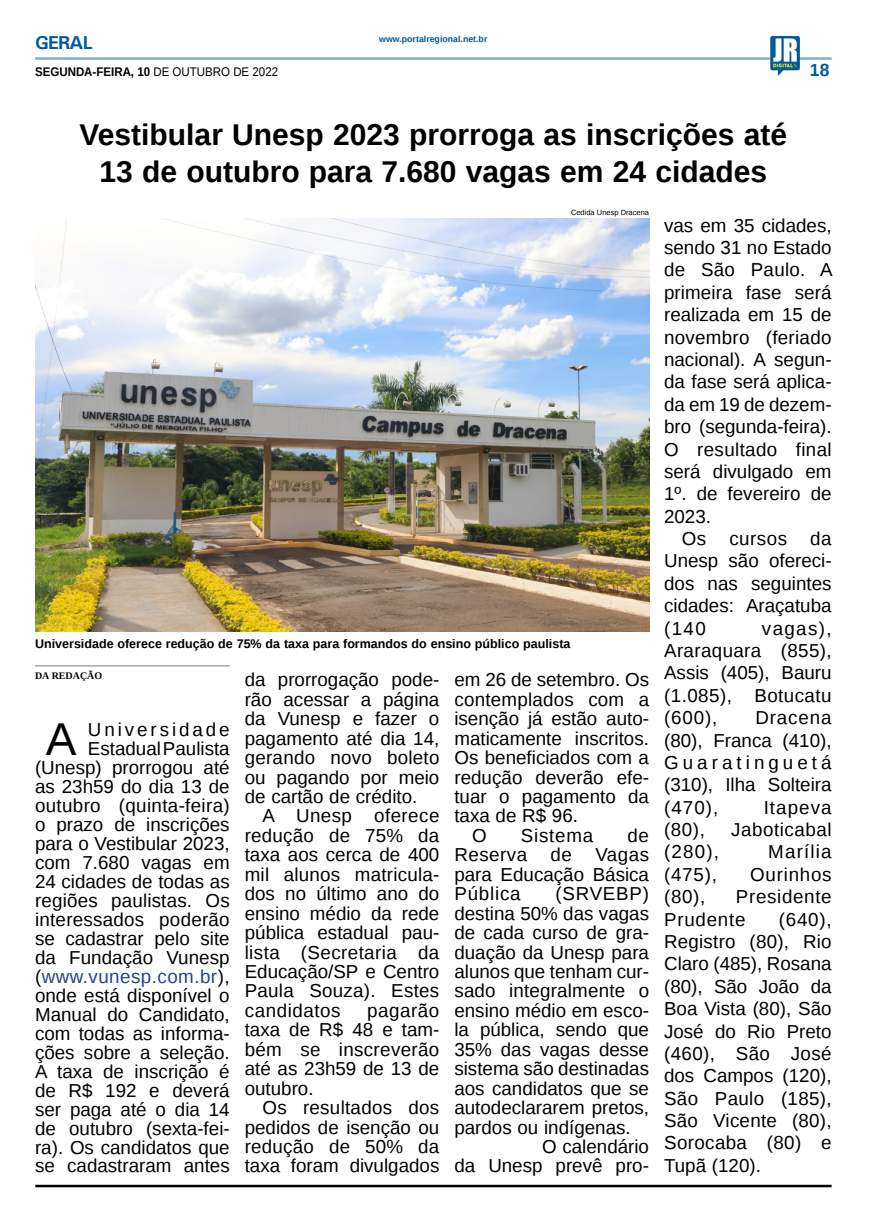
<style>
.page{position:relative;width:869px;height:1223px;background:#fff}
.page>*{position:absolute;margin:0;border:0;box-sizing:border-box;transform-origin:0 0}
.MATÉRIA{font:46px "Liberation Sans";color:#000}
.TÍTULO{font:700 30px/37.5px "Liberation Sans";color:#000;text-align:center}
.MATÉRIA-2{font:18.75px/19.5px "Liberation Sans";color:#000;text-align:justify}
.MATÉRIA-3{font:18.75px/22.4px "Liberation Sans";letter-spacing:.035em;color:#000}
.MATÉRIA-4{font:18.75px "Liberation Sans";letter-spacing:.04em;color:#000}
.MATÉRIA-5{font:18.75px "Liberation Sans";letter-spacing:.03em;color:#000}
.MATÉRIA-6{font:18.75px "Liberation Sans";letter-spacing:.055em;color:#000}
.MATÉRIA-7{font:18.75px "Liberation Sans";letter-spacing:.065em;color:#000}
.TITULO_PG{font:700 18.75px "Univers";letter-spacing:-.04em;color:#005a9e}
.TÍTULO-2{font:700 17.5px "Liberation Sans";color:#005a9e}
.LEGENDA{font:700 12.5px "Liberation Sans";color:#000}
.DATA_PG{font:700 12.5px "Liberation Sans";color:#000;scale:.92 1}
.CRÉDITO_NOME{font:700 10px "Liberation Serif";color:#000}
.DATA_PG-2{font:700 8.75px "Liberation Sans";color:#005a9e}
.CRÉDITO_FOTO{font:7.5px "Liberation Sans";color:#000}
.s1{font-weight:400}
.s2{color:#25408f}
</style>
<div class="page">
<hr style="left:35px;top:57px;width:796px;height:3px;background:#005a9e">
<img style="left:769px;top:36px;width:30px;height:40px">
<hr style="left:35px;top:1184px;width:796px;height:3px;background:#000">
<img style="left:35px;top:218px;width:613px;height:414px">
<hr style="left:35px;top:665px;width:194px;height:1px;background:#939598">
<p class="TITULO_PG" style="left:35px;top:31px;width:59px">GERAL</p>
<p class="DATA_PG" style="left:35px;top:63px;width:265px">SEGUNDA-FEIRA, 10 <span class="s1">DE OUTUBRO DE 2022</span></p>
<p class="DATA_PG-2" style="left:379px;top:33px;width:110px">www.portalregional.net.br</p>
<p class="TÍTULO" style="left:79px;top:115px;width:709px">Vestibular Unesp 2023 prorroga as inscrições até<br>13 de outubro para 7.680 vagas em 24 cidades</p>
<p class="TÍTULO-2" style="left:809px;top:58px;width:21px">18</p>
<p class="CRÉDITO_FOTO" style="left:570px;top:208px;width:79px">Cedida Unesp Dracena</p>
<p class="LEGENDA" style="left:35px;top:634px;width:536px">Universidade oferece redução de 75% da taxa para formandos do ensino público paulista</p>
<p class="CRÉDITO_NOME" style="left:35px;top:669px;width:69px">DA REDAÇÃO</p>
<p class="MATÉRIA-2" style="left:35px;top:721px;width:196px;line-height:19px;text-align:right">Universidade<br>Estadual Paulista (Unesp) prorrogou até as 23h59 do dia 13 de outubro (quinta-feira) o prazo de inscrições para o Vestibular 2023, com 7.680 vagas em<br>24 cidades de todas as regiões paulistas. Os interessados poderão se cadastrar pelo site da Fundação Vunesp (<span class="s2">www.vunesp.com.br</span>), onde está disponível o<br>Manual do Candidato, com todas as informa&shy;ções sobre a seleção.<br>A taxa de inscrição é de R$ 192 e deverá ser paga até o dia 14 de outubro (sexta-fei&shy;ra). Os candidatos que se cadastraram antes</p>
<p class="MATÉRIA" style="left:46px;top:713px;width:32px">A</p>
<p class="MATÉRIA-2" style="left:244px;top:671px;width:196px">da prorrogação pode&shy;rão acessar a página da Vunesp e fazer o pagamento até dia 14, gerando novo boleto ou pagando por meio de cartão de crédito.</p>
<p class="MATÉRIA-2" style="left:244px;top:807px;width:196px;text-indent:18px">A Unesp oferece redução de 75% da taxa aos cerca de 400 mil alunos matricula&shy;dos no último ano do ensino médio da rede pública estadual pau&shy;lista (Secretaria da Educação/SP e Centro Paula Souza). Estes candidatos</p>
<p class="MATÉRIA-2" style="left:244px;top:1001px;width:196px;text-indent:122px">pagarão taxa de R$ 48 e tam&shy;bém se inscreverão até as 23h59 de 13 de outubro.</p>
<p class="MATÉRIA-2" style="left:244px;top:1098px;width:196px;text-indent:18px">Os resultados dos pedidos de isenção ou redução de 50% da taxa foram divulgados</p>
<p class="MATÉRIA-2" style="left:454px;top:671px;width:196px">em 26 de setembro. Os contemplados com a isenção já estão auto&shy;maticamente inscritos.<br>Os beneficiados com a redução deverão efe&shy;tuar o pagamento da taxa de R$ 96.</p>
<p class="MATÉRIA-2" style="left:472px;top:826px;width:16px">O</p>
<p class="MATÉRIA-4" style="left:520px;top:824px;width:74px">Sistema</p>
<p class="MATÉRIA-2" style="left:454px;top:826px;width:196px;text-indent:173px">de Reserva de Vagas para Educação Básica Pública</p>
<p class="MATÉRIA-2" style="left:454px;top:884px;width:196px;text-indent:101px">(SRVEBP) destina 50% das vagas de cada curso de gra&shy;duação da Unesp para alunos que tenham cur&shy;sado integralmente o ensino médio em esco&shy;la pública, sendo que 35% das vagas desse sistema são destinadas aos candidatos que se autodeclararem pretos, pardos ou indígenas.</p>
<p class="MATÉRIA-2" style="left:454px;top:1137px;width:196px;text-align:right">O calendário<br>da Unesp prevê pro-</p>
<p class="MATÉRIA-2" style="left:663px;top:215px;width:170px;line-height:22.4px">vas em 35 cidades, sendo 31 no Estado de São Paulo. A primeira fase será realizada em 15 de novembro (feriado nacional). A segun&shy;da fase será aplica&shy;da em 19 de dezem&shy;bro (segunda-feira).<br>O resultado final será divulgado em 1º. de fevereiro de 2023.</p>
<p class="MATÉRIA-2" style="left:663px;top:528px;width:169px;line-height:22.4px;text-indent:18px">Os cursos da Unesp são ofereci&shy;dos nas seguintes cidades: Araçatuba (140</p>
<p class="MATÉRIA-2" style="left:663px;top:617px;width:169px;line-height:22.4px;text-indent:98px">vagas), Araraquara (855), Assis (405), Bauru (1.085), Botucatu (600),</p>
<p class="MATÉRIA-2" style="left:663px;top:707px;width:169px;line-height:22.4px;text-indent:91px">Dracena (80), Franca (410), Guaratinguetá (310), Ilha Solteira (470),</p>
<p class="MATÉRIA-6" style="left:763px;top:796px;width:69px">Itapeva</p>
<p class="MATÉRIA-2" style="left:663px;top:820px;width:42px">(80),</p>
<p class="MATÉRIA-5" style="left:730px;top:819px;width:102px">Jaboticabal</p>
<p class="MATÉRIA-2" style="left:663px;top:843px;width:56px">(280),</p>
<p class="MATÉRIA-7" style="left:767px;top:841px;width:65px">Marília</p>
<p class="MATÉRIA-2" style="left:663px;top:865px;width:54px">(475),</p>
<p class="MATÉRIA-4" style="left:749px;top:863px;width:83px">Ourinhos</p>
<p class="MATÉRIA-2" style="left:663px;top:887px;width:43px">(80),</p>
<p class="MATÉRIA-3" style="left:663px;top:886px;width:169px;text-indent:72px">Presidente<br>Prudente</p>
<p class="MATÉRIA-2" style="left:663px;top:908px;width:169px;line-height:22.4px;text-indent:115px">(640), Registro (80), Rio Claro (485), Rosana (80), São João da Boa Vista (80), São José do Rio Preto (460), São José dos Campos (120), São Paulo (185), São Vicente (80), Sorocaba (80) e Tupã (120).</p>
</div>
